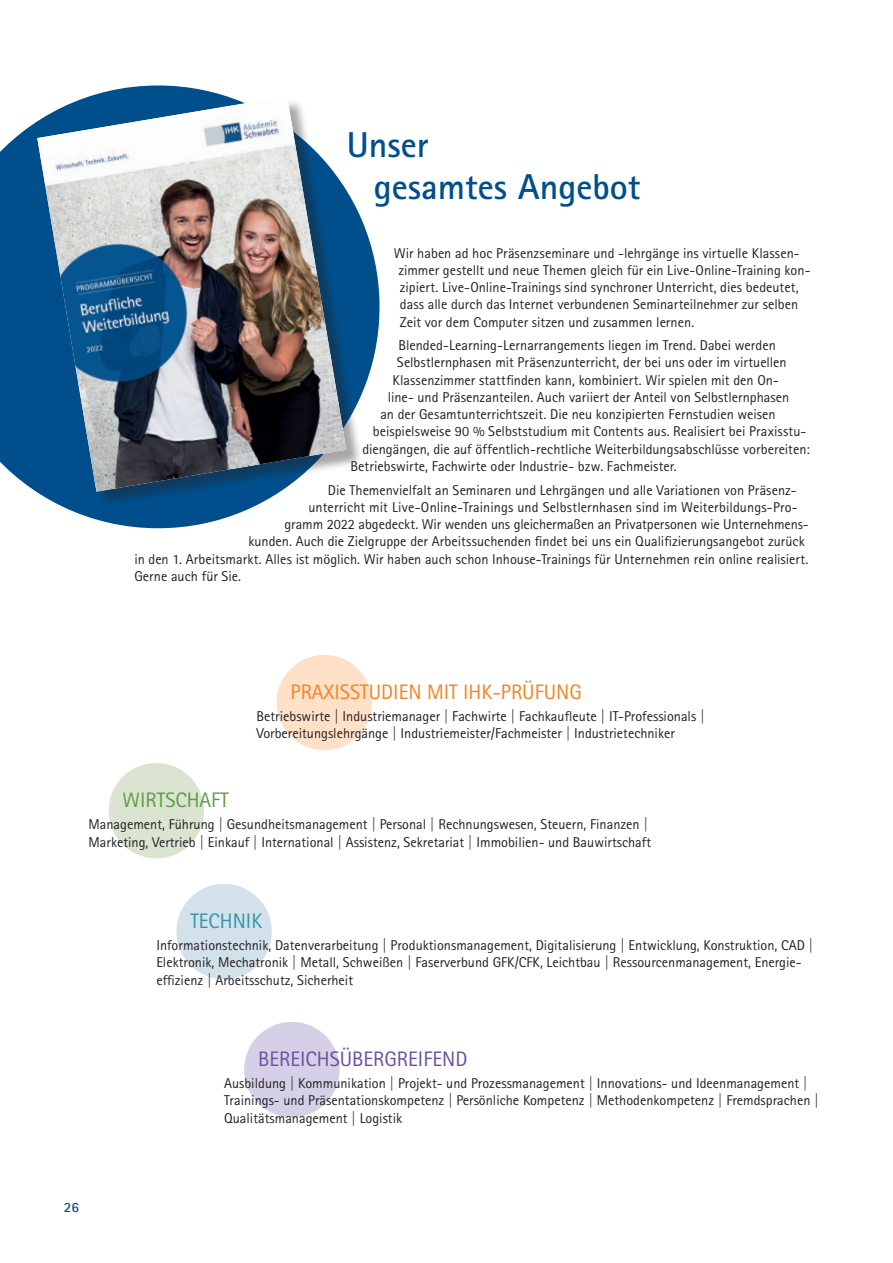
<style>
.page{position:relative;width:893px;height:1263px;background:#fff}
.page>*{position:absolute;margin:0;border:0;box-sizing:border-box;transform-origin:0 0}
._15_Text_Daten{font:700 36px "Agfa Rotis Sans Serif";color:#004f8c}
._15_Text_Daten-2{font:21px "Agfa Rotis Sans Serif";color:#f58220}
._15_Text_Daten-3{font:21px "Agfa Rotis Sans Serif";color:#6850a1}
._15_Text_Daten-4{font:21px "Agfa Rotis Sans Serif";color:#5a9d44}
._15_Text_Daten-5{font:21px "Agfa Rotis Sans Serif";color:#3494ac}
._15_Text{font:14.25px/17.2px "Agfa Rotis Sans Serif";color:#231f20}
.t1{font:700 14.25px "Agfa Rotis Sans Serif";color:#004f8c}
</style>
<div class="page">
<svg style="left:0;top:85px;width:379px;height:443px;fill:#004f8c"></svg>
<div style="left:40px;top:99px;width:323px;height:409px;background:#231f20;opacity:.4"></div>
<img style="left:37px;top:96px;width:309px;height:396px">
<div style="left:277px;top:655px;width:95px;height:95px;background:#fee1c8;border-radius:50%"></div>
<div style="left:109px;top:763px;width:95px;height:95px;background:#dae4d0;border-radius:50%"></div>
<div style="left:176px;top:884px;width:96px;height:95px;background:#d3e2ea;border-radius:50%"></div>
<div style="left:244px;top:1022px;width:96px;height:95px;background:#d5d0e7;border-radius:50%"></div>
<p class="_15_Text_Daten" style="left:347px;top:122px;width:83px">Unser</p>
<p class="_15_Text_Daten" style="left:374px;top:164px;width:268px">gesamtes Angebot</p>
<p class="_15_Text" style="left:398px;top:244px;width:414px;text-indent:-5px">Wir haben ad hoc Präsenzseminare und -lehrgänge ins virtuelle Klassen&shy;zimmer gestellt und neue Themen gleich für ein Live-Online-Training kon&shy;zipiert. Live-Online-Trainings sind synchroner Unterricht, dies bedeutet, dass alle durch das Internet verbundenen Seminarteilnehmer zur selben Zeit vor dem Computer sitzen und zusammen lernen.</p>
<p class="_15_Text" style="left:398px;top:337px;width:379px">Blended-Learning-Lernarrangements liegen im Trend. Dabei werden</p>
<p class="_15_Text" style="left:397px;top:354px;width:391px">Selbstlernphasen mit Präsenzunterricht, der bei uns oder im virtuellen</p>
<p class="_15_Text" style="left:392px;top:371px;width:388px">Klassenzimmer stattfinden kann, kombiniert. Wir spielen mit den On-</p>
<p class="_15_Text" style="left:388px;top:388px;width:403px">line- und Präsenzanteilen. Auch variiert der Anteil von Selbstlernphasen</p>
<p class="_15_Text" style="left:380px;top:406px;width:397px">an der Gesamtunterrichtszeit. Die neu konzipierten Fernstudien weisen</p>
<p class="_15_Text" style="left:373px;top:423px;width:435px">beispielsweise 90 % Selbststudium mit Contents aus. Realisiert bei Praxisstu-</p>
<p class="_15_Text" style="left:362px;top:440px;width:449px">diengängen, die auf öffentlich-rechtliche Weiterbildungsabschlüsse vorbereiten:</p>
<p class="_15_Text" style="left:350px;top:457px;width:328px">Betriebswirte, Fachwirte oder Industrie- bzw. Fachmeister.</p>
<p class="_15_Text" style="left:328px;top:481px;width:470px">Die Themenvielfalt an Seminaren und Lehrgängen und alle Variationen von Präsenz-</p>
<p class="_15_Text" style="left:308px;top:498px;width:491px">unterricht mit Live-Online-Trainings und Selbstlernhasen sind im Weiterbildungs-Pro-</p>
<p class="_15_Text" style="left:284px;top:516px;width:526px">gramm 2022 abgedeckt. Wir wenden uns gleichermaßen an Privatpersonen wie Unternehmens-</p>
<p class="_15_Text" style="left:248px;top:533px;width:558px">kunden. Auch die Zielgruppe der Arbeitssuchenden findet bei uns ein Qualifizierungsangebot zurück</p>
<p class="_15_Text" style="left:134px;top:550px;width:675px">in den 1. Arbeitsmarkt. Alles ist möglich. Wir haben auch schon Inhouse-Trainings für Unternehmen rein online realisiert.</p>
<p class="_15_Text" style="left:134px;top:567px;width:108px">Gerne auch für Sie.</p>
<p class="_15_Text_Daten-2" style="left:291px;top:680px;width:293px">PRAXISSTUDIEN MIT IHK-PRÜFUNG</p>
<p class="_15_Text" style="left:257px;top:707px;width:450px">Betriebswirte | Industriemanager | Fachwirte | Fachkaufleute | IT-Professionals |<br>Vorbereitungslehrgänge | Industriemeister/Fachmeister | Industrietechniker</p>
<p class="_15_Text_Daten-4" style="left:123px;top:788px;width:108px">WIRTSCHAFT</p>
<p class="_15_Text" style="left:89px;top:816px;width:564px">Management, Führung | Gesundheitsmanagement | Personal | Rechnungswesen, Steuern, Finanzen |<br>Marketing, Vertrieb | Einkauf | International | Assistenz, Sekretariat | Immobilien- und Bauwirtschaft</p>
<p class="_15_Text_Daten-5" style="left:190px;top:909px;width:73px">TECHNIK</p>
<p class="_15_Text" style="left:156px;top:936px;width:658px">Informationstechnik, Datenverarbeitung | Produktionsmanagement, Digitalisierung | Entwicklung, Konstruktion, CAD |<br>Elektronik, Mechatronik | Metall, Schweißen | Faserverbund GFK/CFK, Leichtbau | Ressourcenmanagement, Energie&shy;effizienz | Arbeitsschutz, Sicherheit</p>
<p class="_15_Text_Daten-3" style="left:258px;top:1047px;width:211px">BEREICHSÜBERGREIFEND</p>
<p class="_15_Text" style="left:224px;top:1074px;width:596px">Ausbildung | Kommunikation | Projekt- und Prozessmanagement | Innovations- und Ideenmanagement |<br>Trainings- und Präsentationskompetenz | Persönliche Kompetenz | Methodenkompetenz | Fremdsprachen |<br>Qualitätsmanagement | Logistik</p>
<p class="t1" style="left:64px;top:1198px;width:17px">26</p>
</div>
